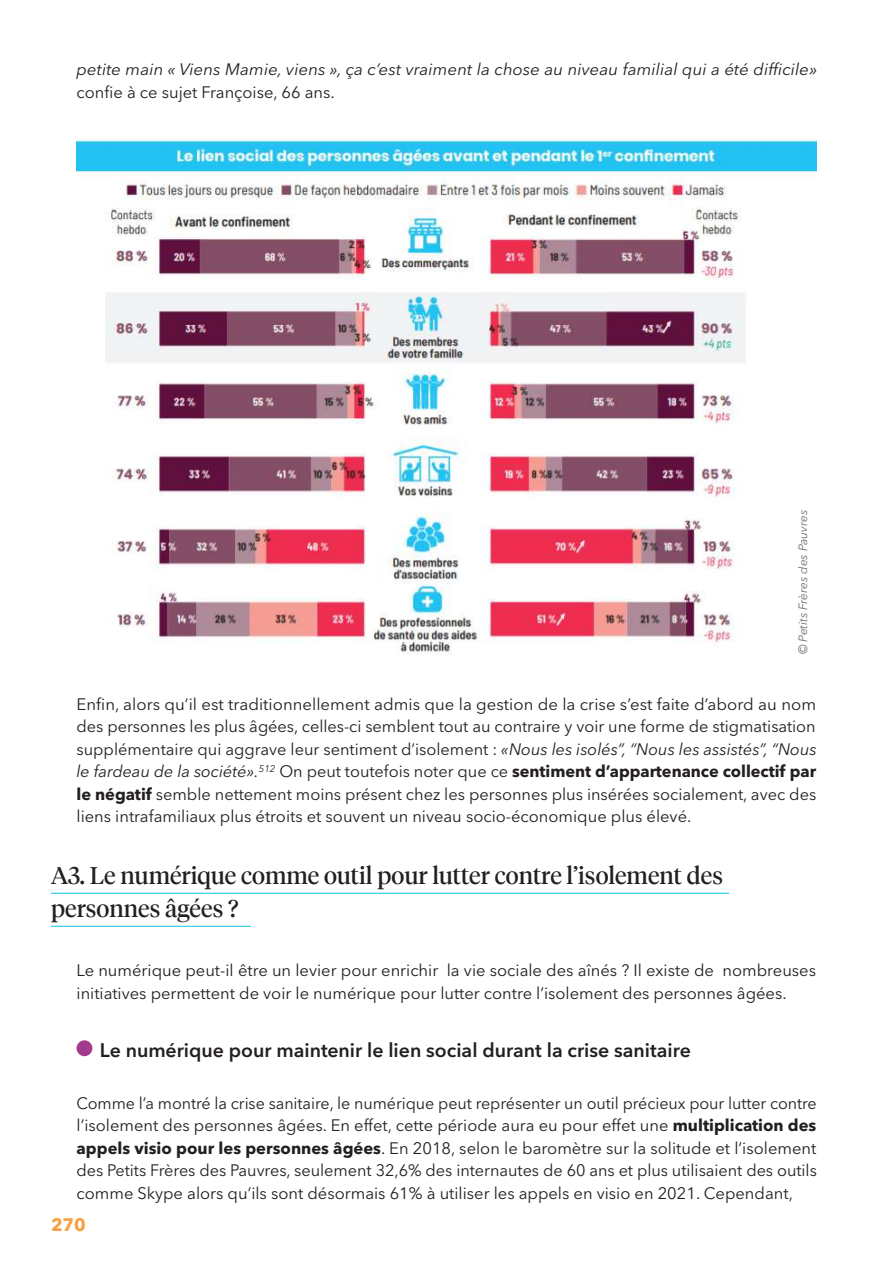
<style>
.page{position:relative;width:893px;height:1263px;background:#fff}
.page>*{position:absolute;margin:0;border:0;box-sizing:border-box;transform-origin:0 0}
.t1{font:24px/33px "Tiempos Headline";color:#231f20}
.t2{font:600 19.5px "Avenir Next LT Pro";color:#231f20}
.t3{font:700 18px "Avenir Next LT Pro";color:#f99f40}
.t4{font:16.5px/22.5px "Avenir Next LT Pro";color:#231f20;text-align:justify}
.t5{font:italic 16.5px "Avenir Next LT Pro";letter-spacing:.005em;color:#231f20}
.t6{font:italic 12px "Avenir Next LT Pro";color:#6c6d70}
.s1{font-style:italic}
.s2{font-weight:700}
</style>
<div class="page">
<img style="left:77px;top:140px;width:739px;height:515px">
<hr style="left:51px;top:893px;width:678px;height:1px;background:#03c7ed">
<hr style="left:51px;top:926px;width:200px;height:1px;background:#03c7ed">
<div style="left:77px;top:1040px;width:15px;height:16px;background:#a33a8b;border-radius:50%"></div>
<p class="t5" style="left:77px;top:60px;width:742px">petite main « Viens Mamie, viens », ça c’est vraiment la chose au niveau familial qui a été difficile»</p>
<p class="t4" style="left:77px;top:81px;width:260px">confie à ce sujet Françoise, 66 ans.</p>
<p class="t6" style="left:796px;top:654px;width:146px;rotate:-90deg">© Petits Frères des Pauvres</p>
<p class="t4" style="left:77px;top:693px;width:742px">Enfin, alors qu’il est traditionnellement admis que la gestion de la crise s’est faite d’abord au nom des personnes les plus âgées, celles-ci semblent tout au contraire y voir une forme de stigmatisation supplémentaire qui aggrave leur sentiment d’isolement : <span class="s1">«Nous les isolés”, “Nous les assistés”, “Nous le fardeau de la société».</span><sup>512</sup> On peut toutefois noter que ce <span class="s2">sentiment d’appartenance collectif par le négatif</span> semble nettement moins présent chez les personnes plus insérées socialement, avec des liens intrafamiliaux plus étroits et souvent un niveau socio-économique plus élevé.</p>
<h1 class="t1" style="left:51px;top:856px;width:673px">A3. Le numérique comme outil pour lutter contre l’isolement des personnes âgées ?</h1>
<p class="t4" style="left:77px;top:959px;width:741px">Le numérique peut-il être un levier pour enrichir la vie sociale des aînés ? Il existe de nombreuses initiatives permettent de voir le numérique pour lutter contre l’isolement des personnes âgées.</p>
<p class="t2" style="left:100px;top:1034px;width:593px">Le numérique pour maintenir le lien social durant la crise sanitaire</p>
<p class="t4" style="left:77px;top:1091px;width:742px">Comme l’a montré la crise sanitaire, le numérique peut représenter un outil précieux pour lutter contre l’isolement des personnes âgées. En effet, cette période aura eu pour effet une <span class="s2">multiplication des appels visio pour les personnes âgées</span>. En 2018, selon le baromètre sur la solitude et l’isolement des Petits Frères des Pauvres, seulement 32,6% des internautes de 60 ans et plus utilisaient des outils comme Skype alors qu’ils sont désormais 61% à utiliser les appels en visio en 2021. Cependant,</p>
<p class="t3" style="left:51px;top:1214px;width:36px">270</p>
</div>
